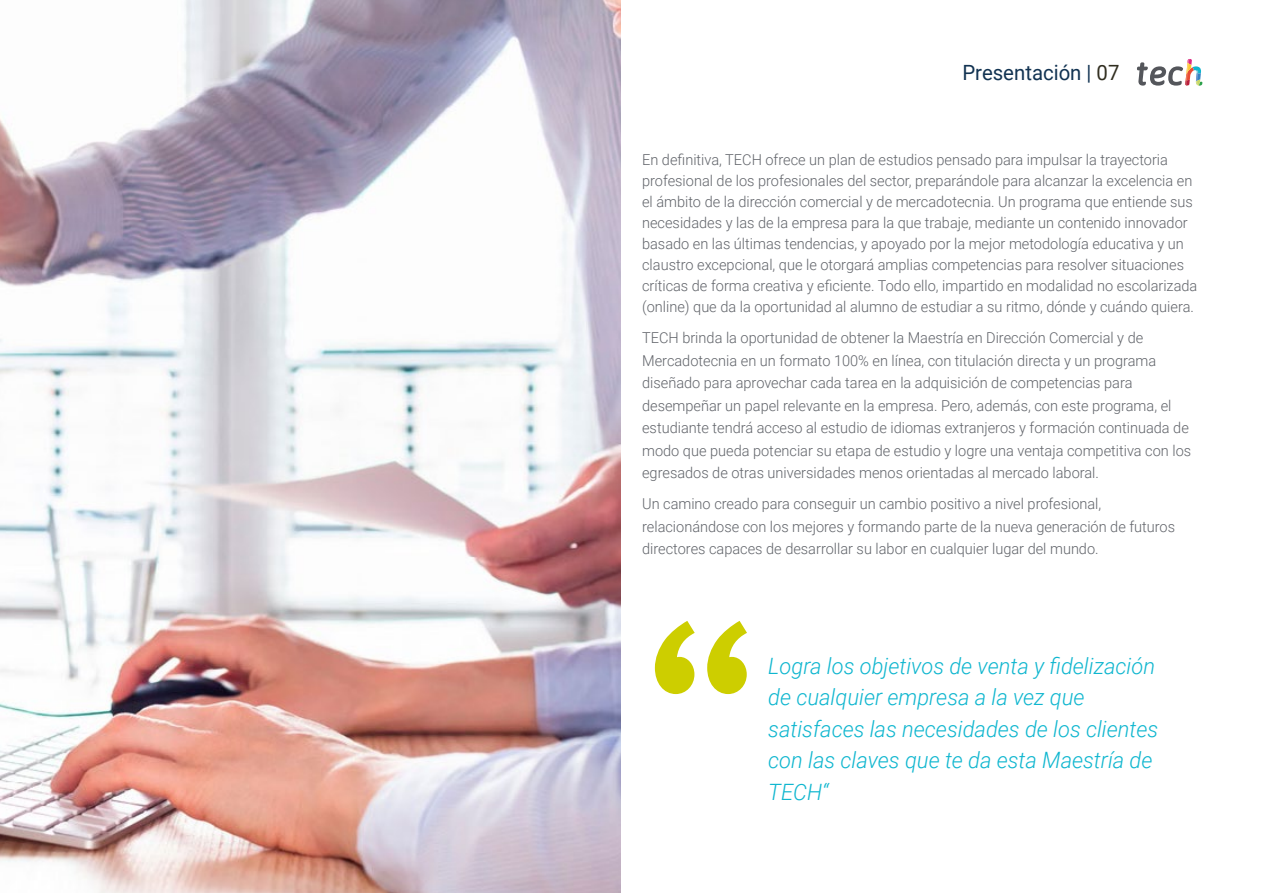
<style>
.page{position:relative;width:1263px;height:893px;background:#fff}
.page>*{position:absolute;margin:0;border:0;box-sizing:border-box;transform-origin:0 0}
.t1{font:italic 300 22.5px/31.5px "Roboto";color:#0fb6cf}
.t2{font:21px "Roboto";color:#123352}
.t3{font:300 15px/22.5px "Roboto";color:#61646a}
.s1{color:#312e20}
</style>
<div class="page">
<svg style="left:1137px;top:59px;width:65px;height:27px"></svg>
<img style="left:0;top:0;width:621px;height:893px">
<svg style="left:655px;top:621px;width:92px;height:73px"></svg>
<h2 class="t2" style="left:962px;top:57px;width:159px">Presentación | <span class="s1">07</span></h2>
<p class="t3" style="left:642px;top:149px;width:557px;line-height:21px">En definitiva, TECH ofrece un plan de estudios pensado para impulsar la trayectoria profesional de los profesionales del sector, preparándole para alcanzar la excelencia en el ámbito de la dirección comercial y de mercadotecnia. Un programa que entiende sus necesidades y las de la empresa para la que trabaje, mediante un contenido innovador basado en las últimas tendencias, y apoyado por la mejor metodología educativa y un claustro excepcional, que le otorgará amplias competencias para resolver situaciones críticas de forma creativa y eficiente. Todo ello, impartido en modalidad no escolarizada (online) que da la oportunidad al alumno de estudiar a su ritmo, dónde y cuándo quiera.</p>
<p class="t3" style="left:642px;top:326px;width:551px">TECH brinda la oportunidad de obtener la Maestría en Dirección Comercial y de Mercadotecnia en un formato 100% en línea, con titulación directa y un programa diseñado para aprovechar cada tarea en la adquisición de competencias para desempeñar un papel relevante en la empresa. Pero, además, con este programa, el estudiante tendrá acceso al estudio de idiomas extranjeros y formación continuada de modo que pueda potenciar su etapa de estudio y logre una ventaja competitiva con los egresados de otras universidades menos orientadas al mercado laboral.</p>
<p class="t3" style="left:642px;top:492px;width:534px">Un camino creado para conseguir un cambio positivo a nivel profesional, relacionándose con los mejores y formando parte de la nueva generación de futuros directores capaces de desarrollar su labor en cualquier lugar del mundo.</p>
<h1 class="t1" style="left:768px;top:649px;width:392px">Logra los objetivos de venta y fidelización de cualquier empresa a la vez que satisfaces las necesidades de los clientes con las claves que te da esta Maestría de<br>TECH“</h1>
</div>
